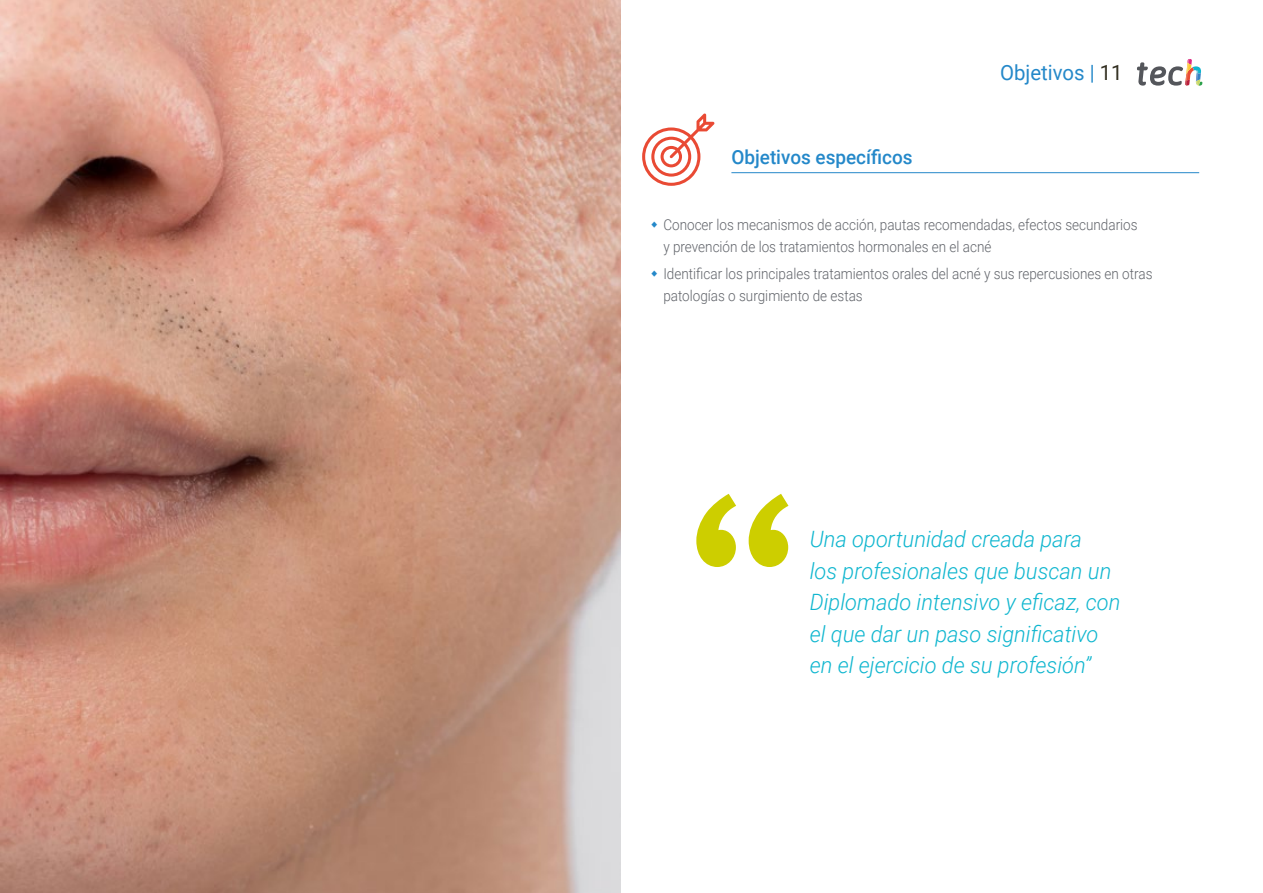
<style>
.page{position:relative;width:1263px;height:893px;background:#fff}
.page>*{position:absolute;margin:0;border:0;box-sizing:border-box;transform-origin:0 0}
.t1{font:italic 300 22.5px/31.5px "Roboto";color:#0fb6cf}
.t2{font:21px "Roboto";color:#2488c9}
.t3{font:500 19.5px "Roboto";color:#2488c9}
.t4{font:300 15px/22.5px "Roboto";color:#61646a;scale:.9 1}
.s1{color:#312e20}
</style>
<div class="page">
<svg style="left:1137px;top:59px;width:65px;height:27px"></svg>
<svg style="left:642px;top:113px;width:72px;height:73px"></svg>
<hr style="left:731px;top:172px;width:468px;height:1px;background:#2488c9">
<svg style="left:696px;top:494px;width:92px;height:73px"></svg>
<img style="left:0;top:0;width:621px;height:893px">
<h3 class="t3" style="left:731px;top:144px;width:183px">Objetivos específicos</h3>
<h2 class="t2" style="left:1000px;top:57px;width:124px">Objetivos | <span class="s1">11</span></h2>
<p class="t4" style="left:663px;top:213px;width:528px">Conocer los mecanismos de acción, pautas recomendadas, efectos secundarios y prevención de los tratamientos hormonales en el acné</p>
<p class="t4" style="left:663px;top:262px;width:545px">Identificar los principales tratamientos orales del acné y sus repercusiones en otras patologías o surgimiento de estas</p>
<h1 class="t1" style="left:810px;top:523px;width:312px">Una oportunidad creada para<br>los profesionales que buscan un<br>Diplomado intensivo y eficaz, con el que dar un paso significativo en el ejercicio de su profesión”</h1>
</div>
